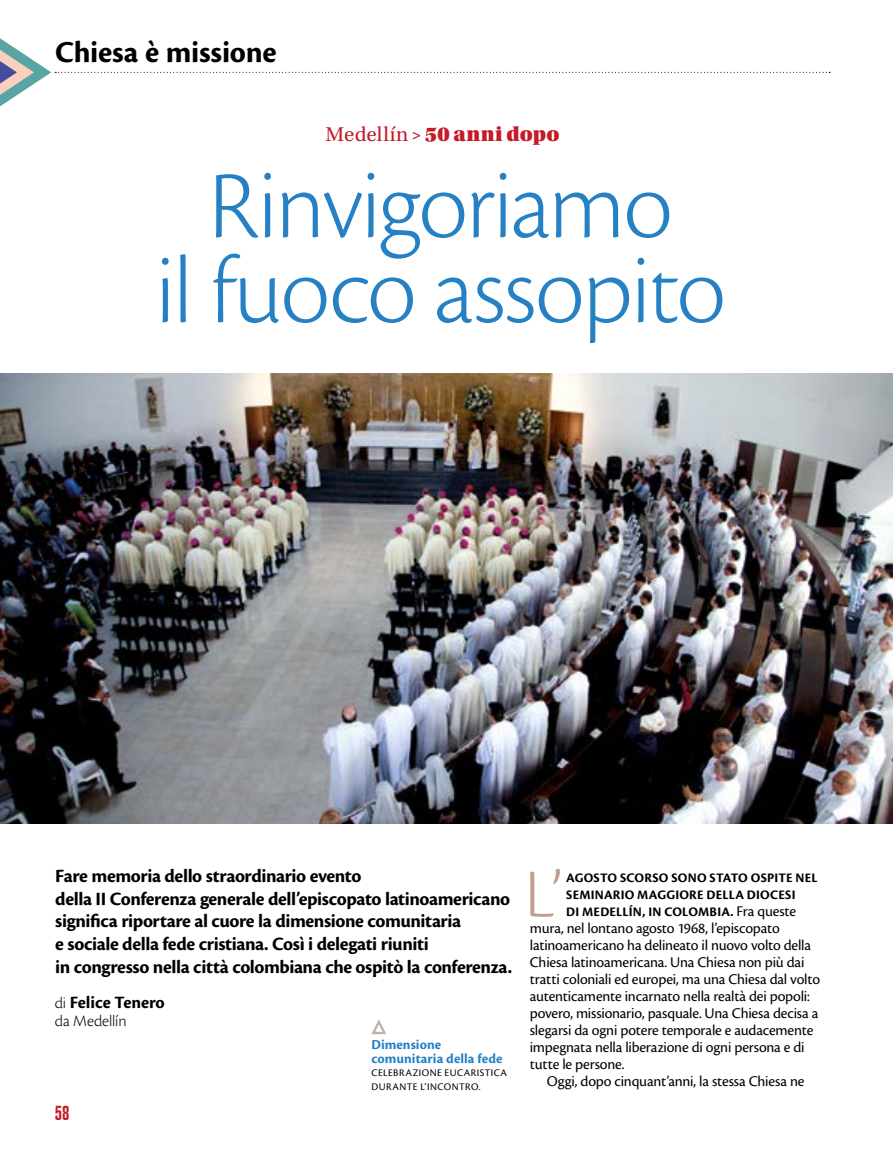
<style>
.page{position:relative;width:893px;height:1149px;background:#fff}
.page>*{position:absolute;margin:0;border:0;box-sizing:border-box;transform-origin:0 0}
.t1{font:300 99.3px/84.9px "Cronos Pro";letter-spacing:-.02em;color:#2581c4;text-align:center}
.t2{font:300 71.25px "Cronos Pro";color:#bf9e8b}
.t3{font:700 31.5px "Cronos Pro";letter-spacing:-.01em;color:#000}
.t4{font:21px "Utopia Std Black Headline";letter-spacing:.01em;color:#c61a27}
.t5{font:300 20.25px "A Beckett";color:#c61a27}
.t6{font:700 19.5px/22.5px "Cronos Pro";letter-spacing:-.02em;color:#000}
.t7{font:700 18px "Cronos Pro";letter-spacing:-.005em;color:#000}
.t8{font:300 16.5px "Cronos Pro";letter-spacing:-.005em;color:#000}
.t9{font:15.45px/17px "Cronos Pro";letter-spacing:-.01em;color:#000}
.t10{font:700 14.25px/13.5px "Cronos Pro";letter-spacing:.005em;color:#2581c4}
.t11{font:700 13.5px/17px "Cronos Pro";letter-spacing:.015em;color:#000}
.t12{font:10.5px/13.5px "Cronos Pro";letter-spacing:.045em;color:#000}
.s1{font-family:"Utopia Std"}
.s2{font-weight:300;font-size:16.5px}
.s3{font-weight:400;font-size:15.45px}
</style>
<div class="page">
<svg style="left:0;top:38px;width:830px;height:69px"></svg>
<svg style="left:371px;top:1019px;width:15px;height:15px"></svg>
<img style="left:0;top:373px;width:893px;height:450px">
<h3 class="t3" style="left:55px;top:34px;width:223px">Chiesa è missione</h3>
<h3 class="t4" style="left:326px;top:123px;width:235px"><span class="s1">Medellín</span> &gt; 50 anni dopo</h3>
<h1 class="t1" style="left:155px;top:163px;width:572px">Rinvigoriamo<br>il fuoco assopito</h1>
<p class="t6" style="left:55px;top:865px;width:458px">Fare memoria dello straordinario evento<br>della II Conferenza generale dell’episcopato latinoamericano significa riportare al cuore la dimensione comunitaria<br>e sociale della fede cristiana. Così i delegati riuniti<br>in congresso nella città colombiana che ospitò la conferenza.</p>
<p class="t7" style="left:55px;top:991px;width:112px"><span class="s2">di</span> Felice Tenero</p>
<p class="t8" style="left:55px;top:1010px;width:73px">da Medellín</p>
<p class="t10" style="left:371px;top:1037px;width:133px">Dimensione comunitaria della fede</p>
<p class="t12" style="left:371px;top:1065px;width:137px">CELEBRAZIONE EUCARISTICA<br>DURANTE L’INCONTRO.</p>
<h3 class="t5" style="left:55px;top:1100px;width:15px">58</h3>
<h2 class="t2" style="left:525px;top:852px;width:39px">L’</h2>
<p class="t11" style="left:566px;top:869px;width:253px">AGOSTO SCORSO SONO STATO OSPITE NEL<br>SEMINARIO MAGGIORE DELLA DIOCESI<br>DI MEDELLÍN, IN COLOMBIA. <span class="s3">Fra queste</span></p>
<p class="t9" style="left:530px;top:919px;width:292px">mura, nel lontano agosto 1968, l’episcopato latinoamericano ha delineato il nuovo volto della Chiesa latinoamericana. Una Chiesa non più dai tratti coloniali ed europei, ma una Chiesa dal volto autenticamente incarnato nella realtà dei popoli: povero, missionario, pasquale. Una Chiesa decisa a slegarsi da ogni potere temporale e audacemente impegnata nella liberazione di ogni persona e di tutte le persone.</p>
<p class="t9" style="left:547px;top:1072px;width:259px">Oggi, dopo cinquant’anni, la stessa Chiesa ne</p>
</div>
